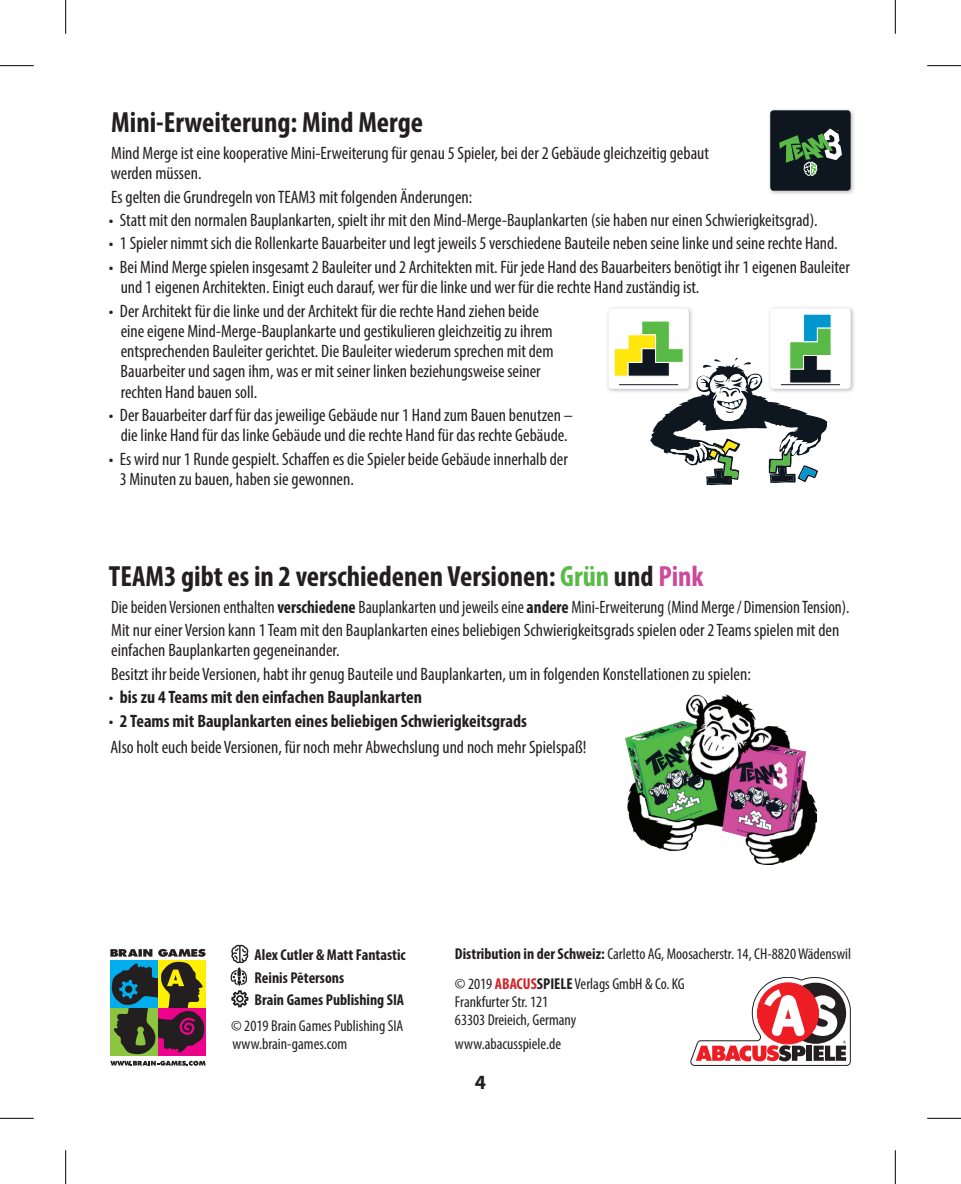
<style>
.page{position:relative;width:961px;height:1184px;background:#fff}
.page>*{position:absolute;margin:0;border:0;box-sizing:border-box;transform-origin:0 0}
.t1{font:700 condensed 29.25px "Myriad Pro";color:#231f20}
.t2{font:700 20.25px "Myriad Pro";color:#231f20}
.t3{font:condensed 18px/20.2px "Myriad Pro";color:#231f20}
.t4{font:condensed 18px/23.4px "Myriad Pro";color:#231f20;scale:.95 1}
.t5{font:700 condensed 18px "Myriad Pro";color:#231f20}
.t6{font:condensed 15.75px/18px "Myriad Pro";color:#231f20}
.t7{font:700 condensed 15.75px/22.5px "Myriad Pro";color:#231f20}
.s1{color:#5aba47}
.s2{color:#cc4a9b}
.s3{font-weight:700}
.s4{font-weight:400}
.s5{font-weight:700;color:#d1232a}
</style>
<div class="page">
<img style="left:625px;top:695px;width:191px;height:169px">
<div style="left:767px;top:108px;width:88px;height:88px;background:#231f20;opacity:.3"></div>
<svg style="left:770px;top:110px;width:80px;height:81px;background:#263832"></svg>
<div style="left:767px;top:306px;width:88px;height:88px;background:#231f20;opacity:.3"></div>
<div style="left:606px;top:306px;width:88px;height:88px;background:#f2f2f2"></div>
<svg style="left:608px;top:308px;width:242px;height:177px"></svg>
<div style="left:158px;top:960px;width:48px;height:48px;background:#fff101"></div>
<div style="left:110px;top:1008px;width:48px;height:47px;background:#8bc63e"></div>
<div style="left:158px;top:1008px;width:48px;height:47px;background:#ed028c"></div>
<svg style="left:110px;top:949px;width:95px;height:105px"></svg>
<svg style="left:110px;top:1060px;width:95px;height:5px"></svg>
<svg style="left:230px;top:945px;width:18px;height:62px"></svg>
<svg style="left:690px;top:977px;width:160px;height:88px"></svg>
<hr style="left:0;top:65px;width:34px;height:1px;background:#000">
<hr style="left:927px;top:65px;width:33px;height:1px;background:#000">
<hr style="left:0;top:1118px;width:34px;height:1px;background:#000">
<hr style="left:927px;top:1118px;width:33px;height:1px;background:#000">
<hr style="left:65px;top:0;width:1px;height:34px;background:#000">
<hr style="left:65px;top:1150px;width:1px;height:34px;background:#000">
<hr style="left:894px;top:0;width:1px;height:34px;background:#000">
<hr style="left:894px;top:1150px;width:1px;height:34px;background:#000">
<h1 class="t1" style="left:111px;top:104px;width:313px">Mini-Erweiterung: Mind Merge</h1>
<p class="t3" style="left:111px;top:143px;width:599px">Mind Merge ist eine kooperative Mini-Erweiterung für genau 5 Spieler, bei der 2 Gebäude gleichzeitig gebaut werden müssen.</p>
<p class="t3" style="left:111px;top:186px;width:363px">Es gelten die Grundregeln von TEAM3 mit folgenden Änderungen:</p>
<p class="t3" style="left:109px;top:210px;width:710px">• Statt mit den normalen Bauplankarten, spielt ihr mit den Mind-Merge-Bauplankarten (sie haben nur einen Schwierigkeitsgrad).</p>
<p class="t3" style="left:109px;top:233px;width:730px">• 1 Spieler nimmt sich die Rollenkarte Bauarbeiter und legt jeweils 5 verschiedene Bauteile neben seine linke und seine rechte Hand.</p>
<p class="t3" style="left:121px;top:257px;width:730px;text-indent:-12px">• Bei Mind Merge spielen insgesamt 2 Bauleiter und 2 Architekten mit. Für jede Hand des Bauarbeiters benötigt ihr 1 eigenen Bauleiter und 1 eigenen Architekten. Einigt euch darauf, wer für die linke und wer für die rechte Hand zuständig ist.</p>
<p class="t3" style="left:121px;top:300px;width:434px;text-indent:-12px">• Der Architekt für die linke und der Architekt für die rechte Hand ziehen beide eine eigene Mind-Merge-Bauplankarte und gestikulieren gleichzeitig zu ihrem entsprechenden Bauleiter gerichtet. Die Bauleiter wiederum sprechen mit dem Bauarbeiter und sagen ihm, was er mit seiner linken beziehungsweise seiner rechten Hand bauen soll.</p>
<p class="t3" style="left:109px;top:405px;width:465px;text-align:center">• Der Bauarbeiter darf für das jeweilige Gebäude nur 1 Hand zum Bauen benutzen – die linke Hand für das linke Gebäude und die rechte Hand für das rechte Gebäude.</p>
<p class="t3" style="left:120px;top:448px;width:449px;text-indent:-11px">• Es wird nur 1 Runde gespielt. Schaffen es die Spieler beide Gebäude innerhalb der<br>3 Minuten zu bauen, haben sie gewonnen.</p>
<h1 class="t1" style="left:109px;top:558px;width:596px">TEAM3 gibt es in 2 verschiedenen Versionen: <span class="s1">Grün</span> und <span class="s2">Pink</span></h1>
<p class="t4" style="left:111px;top:594px;width:778px">Die beiden Versionen enthalten <span class="s3">verschiedene</span> Bauplankarten und jeweils eine <span class="s3">andere</span> Mini-Erweiterung (Mind Merge/ Dimension Tension).<br>Mit nur einer Version kann 1 Team mit den Bauplankarten eines beliebigen Schwierigkeitsgrads spielen oder 2 Teams spielen mit den</p>
<p class="t3" style="left:111px;top:638px;width:641px;line-height:23.4px">einfachen Bauplankarten gegeneinander.<br>Besitzt ihr beide Versionen, habt ihr genug Bauteile und Bauplankarten, um in folgenden Konstellationen zu spielen:</p>
<p class="t5" style="left:109px;top:686px;width:314px"><span class="s4">•</span> bis zu 4 Teams mit den einfachen Bauplankarten</p>
<p class="t3" style="left:109px;top:707px;width:479px;line-height:26.6px">• <span class="s3">2 Teams mit Bauplankarten eines beliebigen Schwierigkeitsgrads<br></span>Also holt euch beide Versionen, für noch mehr Abwechslung und noch mehr Spielspaß!</p>
<p class="t7" style="left:254px;top:943px;width:153px">Alex Cutler &amp; Matt Fantastic<br>Reinis Pētersons<br>Brain Games Publishing SIA</p>
<p class="t6" style="left:455px;top:939px;width:398px;line-height:29.5px"><span class="s3">Distribution in der Schweiz:</span> Carletto AG, Moosacherstr. 14, CH-8820 Wädenswil © 2019 <span class="s5">ABACUS</span><span class="s3">SPIELE</span> Verlags GmbH &amp; Co. KG</p>
<p class="t6" style="left:455px;top:992px;width:123px">Frankfurter Str. 121<br>63303 Dreieich, Germany</p>
<p class="t6" style="left:455px;top:1035px;width:108px">www.abacusspiele.de</p>
<p class="t6" style="left:231px;top:1017px;width:174px">© 2019 Brain Games Publishing SIA www.brain-games.com</p>
<p class="t2" style="left:475px;top:1069px;width:13px">4</p>
</div>
